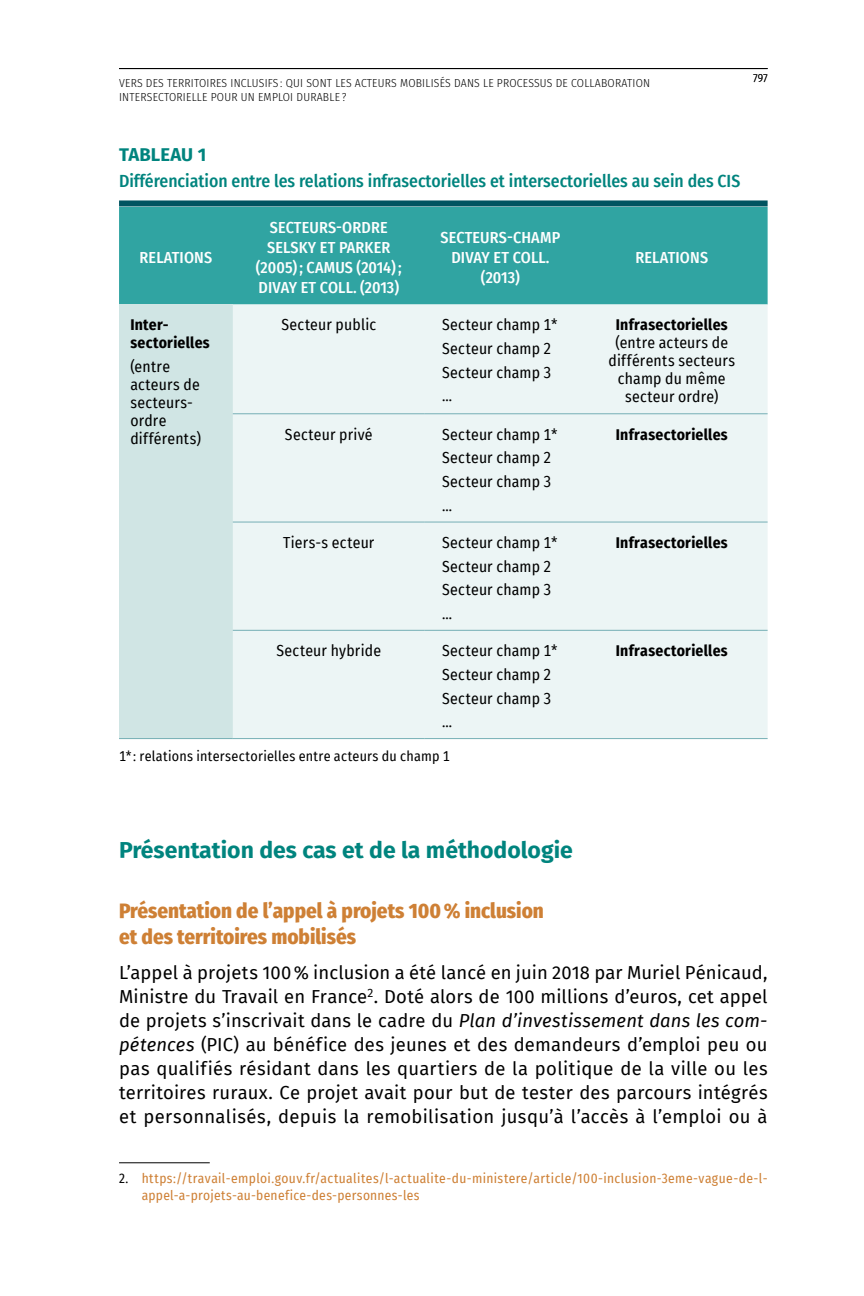
<style>
.page{position:relative;width:864px;height:1296px;background:#fff}
.page>*{position:absolute;margin:0;border:0;box-sizing:border-box;transform-origin:0 0}
._01_STitre-n1{font:700 23px "Fira Sans";color:#00847e}
._01_STitre-n2{font:800 21px/26px "Fira Sans Condensed";color:#ce8035}
._03_tx{font:18.4px/24px "Fira Sans";letter-spacing:.02em;color:#000;text-align:justify}
._05_Tableau_no{font:700 18.4px "Fira Sans";letter-spacing:.01em;color:#00847e}
._05_Tableau_titre{font:500 17.6px "Fira Sans Condensed";color:#00847e}
._05_st_ds_tab{font:500 16px/20px "Fira Sans Condensed";letter-spacing:.01em;color:#fdfefe;text-align:center}
._05_tx{font:15.6px/18px "Fira Sans Condensed";letter-spacing:.015em;color:#000}
._05_tx-2{font:700 15.6px/18px "Fira Sans Condensed";letter-spacing:.02em;color:#000}
._05_note{font:14px "Fira Sans Condensed";letter-spacing:.02em;color:#000}
._07_note{font:13.4px/17px "Fira Sans Condensed";letter-spacing:.03em;color:#ce8035}
.t1{font:300 11.6px/14px "Fira Sans Condensed";letter-spacing:.02em;color:#000}
.s1{font-weight:700}
.s2{font-style:italic}
.s3{color:#000}
</style>
<div class="page">
<hr style="left:119px;top:68px;width:649px;height:1px;background:#000">
<div style="left:119px;top:200px;width:649px;height:6px;background:#005460"></div>
<div style="left:119px;top:207px;width:649px;height:98px;background:#30a4a2"></div>
<div style="left:119px;top:305px;width:114px;height:434px;background:#d0e5e4"></div>
<div style="left:233px;top:305px;width:535px;height:433px;background:#ecf5f5"></div>
<hr style="left:233px;top:413px;width:192px;height:1px;background:#75afb5">
<hr style="left:425px;top:413px;width:151px;height:1px;background:#75afb5">
<hr style="left:576px;top:413px;width:192px;height:1px;background:#75afb5">
<hr style="left:233px;top:522px;width:192px;height:1px;background:#75afb5">
<hr style="left:425px;top:522px;width:151px;height:1px;background:#75afb5">
<hr style="left:576px;top:522px;width:192px;height:1px;background:#75afb5">
<hr style="left:233px;top:630px;width:192px;height:1px;background:#75afb5">
<hr style="left:425px;top:630px;width:151px;height:1px;background:#75afb5">
<hr style="left:576px;top:630px;width:192px;height:1px;background:#75afb5">
<hr style="left:119px;top:738px;width:114px;height:1px;background:#75afb5">
<hr style="left:233px;top:738px;width:192px;height:1px;background:#75afb5">
<hr style="left:425px;top:738px;width:151px;height:1px;background:#75afb5">
<hr style="left:576px;top:738px;width:192px;height:1px;background:#75afb5">
<hr style="left:119px;top:1162px;width:91px;height:1px;background:#000">
<p class="t1" style="left:119px;top:76px;width:533px">VERS DES TERRITOIRES INCLUSIFS : QUI SONT LES ACTEURS MOBILISÉS DANS LE PROCESSUS DE COLLABORATION<br>INTERSECTORIELLE POUR UN EMPLOI DURABLE ?</p>
<p class="t1" style="left:753px;top:71px;width:16px">797</p>
<p class="_05_Tableau_no" style="left:119px;top:139px;width:89px">TABLEAU 1</p>
<p class="_05_Tableau_titre" style="left:119px;top:167px;width:623px">Différenciation entre les relations infrasectorielles et intersectorielles au sein des CIS</p>
<p class="_05_st_ds_tab" style="left:140px;top:247px;width:74px">RELATIONS</p>
<p class="_05_tx-2" style="left:130px;top:315px;width:81px">Inter&shy;sectorielles</p>
<p class="_05_tx" style="left:130px;top:357px;width:72px">(entre acteurs de secteurs&shy;ordre différents)</p>
<p class="_05_st_ds_tab" style="left:270px;top:217px;width:119px">SECTEURS-ORDRE</p>
<p class="_05_st_ds_tab" style="left:256px;top:237px;width:147px">SELSKY ET PARKER (2005); CAMUS (2014);<br>DIVAY ET COLL. (2013)</p>
<p class="_05_st_ds_tab" style="left:441px;top:227px;width:121px">SECTEURS-CHAMP</p>
<p class="_05_st_ds_tab" style="left:451px;top:247px;width:100px">DIVAY ET COLL. (2013)</p>
<p class="_05_st_ds_tab" style="left:635px;top:247px;width:74px">RELATIONS</p>
<p class="_05_tx" style="left:281px;top:316px;width:96px">Secteur public</p>
<p class="_05_tx" style="left:442px;top:316px;width:117px">Secteur champ 1*</p>
<p class="_05_tx" style="left:442px;top:339px;width:111px">Secteur champ 2</p>
<p class="_05_tx" style="left:442px;top:363px;width:111px">Secteur champ 3</p>
<p class="_05_tx" style="left:442px;top:387px;width:11px">…</p>
<p class="_05_tx" style="left:285px;top:425px;width:89px">Secteur privé</p>
<p class="_05_tx" style="left:442px;top:425px;width:117px">Secteur champ 1*</p>
<p class="_05_tx" style="left:442px;top:449px;width:111px">Secteur champ 2</p>
<p class="_05_tx" style="left:442px;top:472px;width:111px">Secteur champ 3</p>
<p class="_05_tx" style="left:442px;top:496px;width:11px">…</p>
<p class="_05_tx" style="left:283px;top:533px;width:93px">Tiers-s ecteur</p>
<p class="_05_tx" style="left:442px;top:533px;width:117px">Secteur champ 1*</p>
<p class="_05_tx" style="left:442px;top:557px;width:111px">Secteur champ 2</p>
<p class="_05_tx" style="left:442px;top:580px;width:111px">Secteur champ 3</p>
<p class="_05_tx" style="left:442px;top:604px;width:11px">…</p>
<p class="_05_tx" style="left:276px;top:641px;width:106px">Secteur hybride</p>
<p class="_05_tx" style="left:442px;top:641px;width:117px">Secteur champ 1*</p>
<p class="_05_tx" style="left:442px;top:665px;width:111px">Secteur champ 2</p>
<p class="_05_tx" style="left:442px;top:689px;width:111px">Secteur champ 3</p>
<p class="_05_tx" style="left:442px;top:712px;width:11px">…</p>
<p class="_05_tx" style="left:609px;top:316px;width:128px;text-align:center"><span class="s1">Infrasectorielles </span>(entre acteurs de différents secteurs champ du même secteur ordre)</p>
<p class="_05_tx-2" style="left:616px;top:424px;width:113px">Infrasectorielles</p>
<p class="_05_tx-2" style="left:616px;top:532px;width:113px">Infrasectorielles</p>
<p class="_05_tx-2" style="left:616px;top:641px;width:113px">Infrasectorielles</p>
<p class="_05_note" style="left:119px;top:745px;width:332px">1*: relations intersectorielles entre acteurs du champ 1</p>
<p class="_01_STitre-n1" style="left:119px;top:831px;width:455px">Présentation des cas et de la méthodologie</p>
<p class="_01_STitre-n2" style="left:119px;top:896px;width:426px">Présentation de l’appel à projets 100% inclusion et des territoires mobilisés</p>
<p class="_03_tx" style="left:119px;top:961px;width:650px">L’appel à projets 100% inclusion a été lancé en juin 2018 par Muriel Pénicaud, Ministre du Travail en France<sup>2</sup>. Doté alors de 100 millions d’euros, cet appel de projets s’inscrivait dans le cadre du <span class="s2">Plan d’investissement dans les com&shy;pétences</span> (PIC) au bénéfice des jeunes et des demandeurs d’emploi peu ou pas qualifiés résidant dans les quartiers de la politique de la ville ou les territoires ruraux. Ce projet avait pour but de tester des parcours intégrés et personnalisés, depuis la remobilisation jusqu’à l’accès à l’emploi ou à</p>
<p class="_07_note" style="left:142px;top:1169px;width:627px;text-indent:-23px"><span class="s3">2.</span> https://travail-emploi.gouv.fr/actualites/l-actualite-du-ministere/article/100-inclusion-3eme-vague-de-l&shy;appel-a-projets-au-benefice-des-personnes-les</p>
</div>
